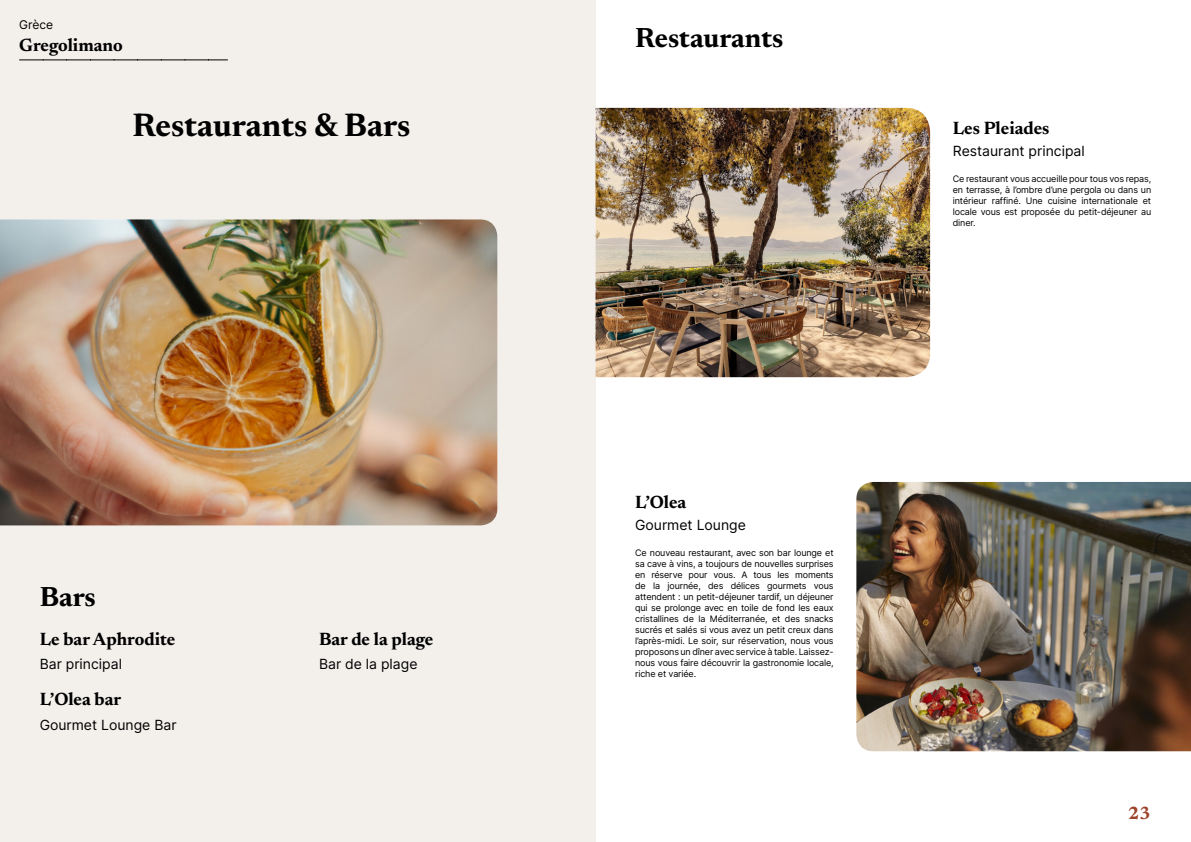
<style>
.page{position:relative;width:1191px;height:842px;background:#fff}
.page>*{position:absolute;margin:0;border:0;box-sizing:border-box;transform-origin:0 0}
.t1{font:700 33px "Newsreader 24 pt";color:#000}
.t2{font:700 28px "Newsreader 24 pt";color:#000}
.t3{font:700 18px "Newsreader 24 pt";color:#000}
.t4{font:700 18px "Newsreader 24 pt";color:#9d432c}
.t5{font:14px "Inter";color:#000}
.t6{font:12px "Inter";color:#000}
.t7{font:9px/11px "Inter";letter-spacing:-.015em;color:#000;text-align:justify}
</style>
<div class="page">
<div style="left:0;top:0;width:595px;height:842px;background:#f3f0ec"></div>
<img style="left:0;top:219px;width:497px;height:306px">
<img style="left:595px;top:108px;width:335px;height:269px">
<img style="left:856px;top:482px;width:335px;height:269px">
<svg style="left:20px;top:60px;width:207px;height:1px"></svg>
<h3 class="t6" style="left:19px;top:15px;width:35px">Grèce</h3>
<h3 class="t3" style="left:19px;top:32px;width:105px">Gregolimano</h3>
<h1 class="t1" style="left:133px;top:101px;width:279px">Restaurants &amp; Bars</h1>
<h2 class="t2" style="left:40px;top:576px;width:58px">Bars</h2>
<h3 class="t3" style="left:40px;top:626px;width:137px">Le bar Aphrodite</h3>
<h3 class="t5" style="left:40px;top:654px;width:84px">Bar principal</h3>
<h3 class="t3" style="left:40px;top:687px;width:83px">L’Olea bar</h3>
<h3 class="t5" style="left:40px;top:715px;width:138px">Gourmet Lounge Bar</h3>
<h3 class="t3" style="left:319px;top:626px;width:116px">Bar de la plage</h3>
<h3 class="t5" style="left:319px;top:654px;width:100px">Bar de la plage</h3>
<h2 class="t2" style="left:635px;top:18px;width:150px">Restaurants</h2>
<h3 class="t3" style="left:635px;top:489px;width:53px">L’Olea</h3>
<h3 class="t5" style="left:635px;top:515px;width:112px">Gourmet Lounge</h3>
<p class="t7" style="left:635px;top:547px;width:200px">Ce nouveau restaurant, avec son bar lounge et sa cave à vins, a toujours de nouvelles surprises en réserve pour vous. A tous les moments de la journée, des délices gourmets vous attendent : un petit-déjeuner tardif, un déjeuner qui se prolonge avec en toile de fond les eaux cristallines de la Méditerranée, et des snacks sucrés et salés si vous avez un petit creux dans l’après-midi. Le soir, sur réservation, nous vous proposons un dîner avec service à table. Laissez&shy;nous vous faire découvrir la gastronomie locale, riche et variée.</p>
<h3 class="t3" style="left:952px;top:115px;width:98px">Les Pleiades</h3>
<h3 class="t5" style="left:952px;top:141px;width:133px">Restaurant principal</h3>
<p class="t7" style="left:952px;top:173px;width:200px">Ce restaurant vous accueille pour tous vos repas, en terrasse, à l’ombre d’une pergola ou dans un intérieur raffiné. Une cuisine internationale et locale vous est proposée du petit-déjeuner au diner.</p>
<h3 class="t4" style="left:1128px;top:800px;width:24px">23</h3>
</div>
